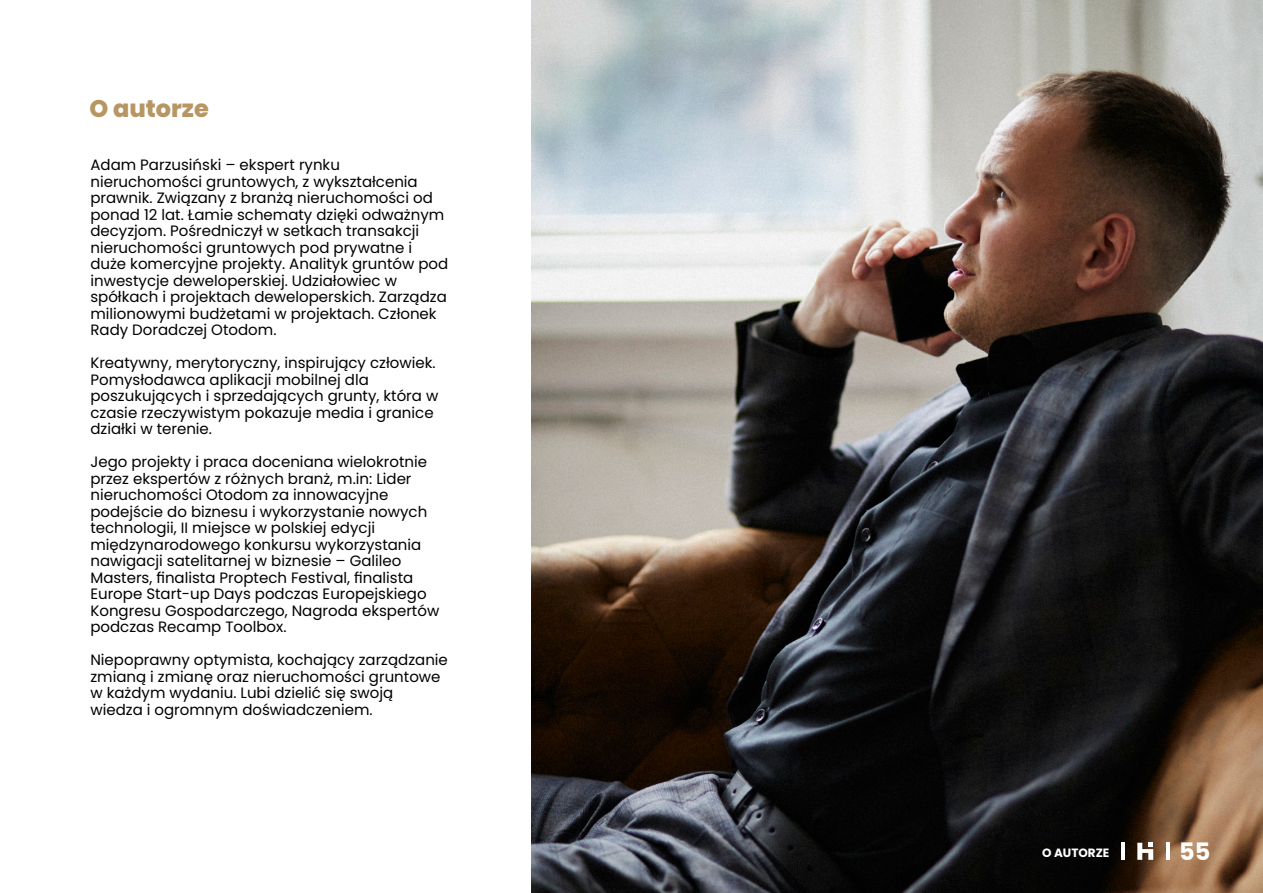
<style>
.page{position:relative;width:1263px;height:893px;background:#fff}
.page>*{position:absolute;margin:0;border:0;box-sizing:border-box;transform-origin:0 0}
.t1{font:800 24px "Poppins";color:#b89664}
.t2{font:700 24px "Poppins";color:#fff}
.t3{font:15px/16.5px "Poppins";color:#000}
.t4{font:700 12px "Poppins";color:#fff}
</style>
<div class="page">
<img style="left:532px;top:0;width:731px;height:893px">
<hr style="left:1121px;top:843px;width:4px;height:17px;background:#fff">
<hr style="left:1166px;top:842px;width:3px;height:18px;background:#fff">
<svg style="left:1137px;top:842px;width:16px;height:18px"></svg>
<h1 class="t1" style="left:90px;top:92px;width:121px">O autorze</h1>
<p class="t3" style="left:90px;top:157px;width:359px">Adam Parzusiński – ekspert rynku nieruchomości gruntowych, z wykształcenia prawnik. Związany z branżą nieruchomości od ponad 12 lat. Łamie schematy dzięki odważnym decyzjom. Pośredniczył w setkach transakcji nieruchomości gruntowych pod prywatne i duże komercyjne projekty. Analityk gruntów pod inwestycje deweloperskiej. Udziałowiec w spółkach i projektach deweloperskich. Zarządza milionowymi budżetami w projektach. Członek Rady Doradczej Otodom.</p>
<p class="t3" style="left:90px;top:355px;width:349px">Kreatywny, merytoryczny, inspirujący człowiek.<br>Pomysłodawca aplikacji mobilnej dla poszukujących i sprzedających grunty, która w czasie rzeczywistym pokazuje media i granice działki w terenie.</p>
<p class="t3" style="left:90px;top:454px;width:350px">Jego projekty i praca doceniana wielokrotnie przez ekspertów z różnych branż, m.in: Lider nieruchomości Otodom za innowacyjne podejście do biznesu i wykorzystanie nowych technologii, II miejsce w polskiej edycji międzynarodowego konkursu wykorzystania nawigacji satelitarnej w biznesie – Galileo Masters, finalista Proptech Festival, finalista Europe Start-up Days podczas Europejskiego Kongresu Gospodarczego, Nagroda ekspertów podczas Recamp Toolbox.</p>
<p class="t3" style="left:90px;top:652px;width:359px">Niepoprawny optymista, kochający zarządzanie zmianą i zmianę oraz nieruchomości gruntowe w każdym wydaniu. Lubi dzielić się swoją wiedza i ogromnym doświadczeniem.</p>
<p class="t4" style="left:1042px;top:844px;width:69px">O AUTORZE</p>
<h1 class="t2" style="left:1179px;top:834px;width:33px">55</h1>
</div>
